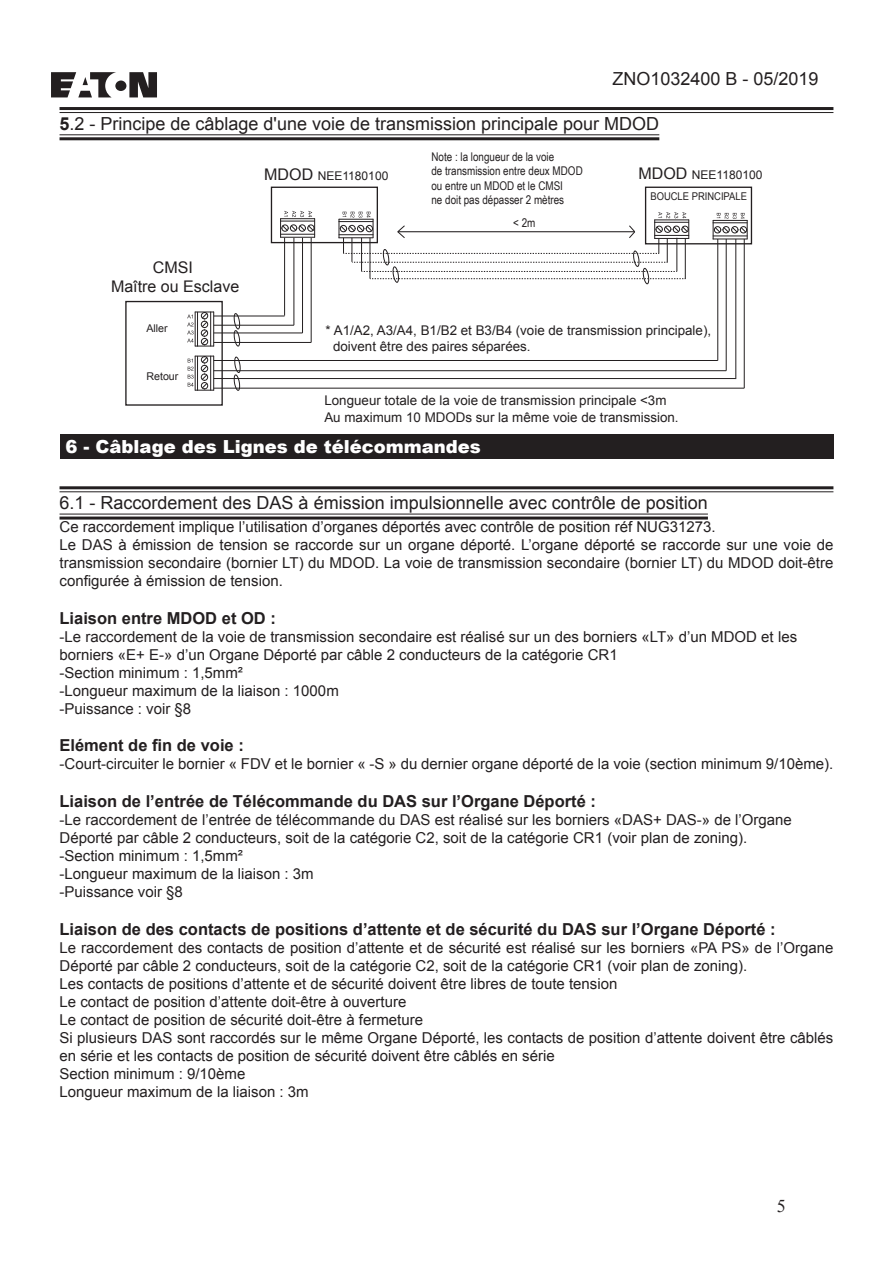
<style>
.page{position:relative;width:893px;height:1263px;background:#fff}
.page>*{position:absolute;margin:0;border:0;box-sizing:border-box;transform-origin:0 0}
.t1{font:18px "Arial";color:#231f20}
.t2{font:900 18px "Arial";color:#fff}
.t3{font:18px "Times New Roman";color:#231f20}
.t4{font:700 16.5px "Arial";color:#231f20}
.t5{font:16.05px/19.2px "Arial";color:#231f20;text-align:center}
.t6{font:15px/18px "Arial";color:#231f20}
.t7{font:13.35px/16px "Arial";color:#231f20}
.t8{font:12px/14.4px "Arial Narrow";color:#231f20}
.t9{font:12px "Arial";color:#231f20}
.t10{font:10.65px "Arial";color:#231f20;scale:.88 1}
.t11{font:10.65px "Arial";color:#231f20}
.s1{font-weight:700}
.s2{font-size:16.05px}
</style>
<div class="page">
<svg style="left:51px;top:72px;width:106px;height:25px"></svg>
<div style="left:125px;top:301px;width:98px;height:105px;border:1px solid #231f20"></div>
<svg style="left:187px;top:312px;width:27px;height:35px"></svg>
<svg style="left:188px;top:356px;width:26px;height:35px"></svg>
<div style="left:271px;top:187px;width:107px;height:56px;border:1px solid #231f20"></div>
<hr style="left:281px;top:237px;width:34px;height:1px;background:#231f20">
<svg style="left:280px;top:211px;width:35px;height:26px"></svg>
<hr style="left:717px;top:239px;width:1px;height:121px;background:#231f20">
<hr style="left:726px;top:239px;width:1px;height:132px;background:#231f20">
<hr style="left:735px;top:239px;width:1px;height:140px;background:#231f20">
<hr style="left:744px;top:239px;width:1px;height:149px;background:#231f20">
<div style="left:645px;top:187px;width:107px;height:57px;border:1px solid #231f20"></div>
<svg style="left:713px;top:213px;width:35px;height:26px"></svg>
<hr style="left:713px;top:239px;width:34px;height:1px;background:#231f20">
<hr style="left:214px;top:360px;width:504px;height:1px;background:#231f20">
<hr style="left:214px;top:370px;width:512px;height:1px;background:#231f20">
<hr style="left:214px;top:378px;width:522px;height:1px;background:#231f20">
<hr style="left:214px;top:388px;width:530px;height:1px;background:#231f20">
<svg style="left:234px;top:313px;width:6px;height:33px"></svg>
<svg style="left:234px;top:357px;width:7px;height:34px"></svg>
<hr style="left:284px;top:238px;width:1px;height:78px;background:#231f20">
<hr style="left:294px;top:238px;width:1px;height:87px;background:#231f20">
<hr style="left:302px;top:238px;width:1px;height:95px;background:#231f20">
<hr style="left:311px;top:238px;width:1px;height:104px;background:#231f20">
<hr style="left:214px;top:316px;width:71px;height:1px;background:#231f20">
<hr style="left:214px;top:325px;width:80px;height:1px;background:#231f20">
<hr style="left:214px;top:333px;width:88px;height:1px;background:#231f20">
<hr style="left:214px;top:342px;width:97px;height:1px;background:#231f20">
<svg style="left:339px;top:212px;width:350px;height:72px"></svg>
<hr style="left:60px;top:486px;width:773px;height:3px;background:#231f20">
<hr style="left:60px;top:491px;width:773px;height:1px;background:#231f20">
<hr style="left:60px;top:514px;width:648px;height:1px;background:#231f20">
<hr style="left:60px;top:517px;width:648px;height:3px;background:#231f20">
<div style="left:60px;top:434px;width:773px;height:25px;background:#231f20"></div>
<hr style="left:60px;top:107px;width:773px;height:3px;background:#231f20">
<hr style="left:60px;top:112px;width:773px;height:1px;background:#231f20">
<hr style="left:60px;top:134px;width:599px;height:1px;background:#231f20">
<hr style="left:60px;top:137px;width:599px;height:3px;background:#231f20">
<p class="t1" style="left:612px;top:67px;width:208px">ZNO1032400 B - 05/2019</p>
<p class="t1" style="left:60px;top:112px;width:601px"><span class="s1">5</span>.2 - Principe de câblage d'une voie de transmission principale pour MDOD</p>
<p class="t5" style="left:111px;top:258px;width:130px">CMSI<br>Maître ou Esclave</p>
<p class="t11" style="left:146px;top:321px;width:23px">Aller</p>
<p class="t11" style="left:146px;top:369px;width:34px">Retour</p>
<p class="t9" style="left:264px;top:168px;width:126px"><span class="s2">MDOD</span> NEE1180100</p>
<p class="t8" style="left:431px;top:149px;width:153px">Note : la longueur de la voie<br>de transmission entre deux MDOD ou entre un MDOD et le CMSI<br>ne doit pas dépasser 2 mètres</p>
<p class="t8" style="left:513px;top:215px;width:24px">&lt; 2m</p>
<p class="t9" style="left:638px;top:167px;width:126px"><span class="s2">MDOD</span> NEE1180100</p>
<p class="t10" style="left:650px;top:190px;width:111px">BOUCLE PRINCIPALE</p>
<p class="t7" style="left:333px;top:323px;width:380px;text-indent:-7px">* A1/A2, A3/A4, B1/B2 et B3/B4 (voie de transmission principale), doivent être des paires séparées.</p>
<p class="t7" style="left:324px;top:392px;width:344px">Longueur totale de la voie de transmission principale &lt;3m</p>
<p class="t7" style="left:324px;top:409px;width:356px">Au maximum 10 MDODs sur la même voie de transmission.</p>
<p class="t2" style="left:66px;top:434px;width:417px">6 - Câblage des Lignes de télécommandes</p>
<p class="t1" style="left:60px;top:491px;width:650px">6.1 - Raccordement des DAS à émission impulsionnelle avec contrôle de position</p>
<p class="t6" style="left:60px;top:518px;width:775px">Ce raccordement implique l’utilisation d’organes déportés avec contrôle de position réf NUG31273.<br>Le DAS à émission de tension se raccorde sur un organe déporté. L’organe déporté se raccorde sur une voie de transmission secondaire (bornier LT) du MDOD. La voie de transmission secondaire (bornier LT) du MDOD doit-être configurée à émission de tension.</p>
<p class="t4" style="left:60px;top:607px;width:218px">Liaison entre MDOD et OD :</p>
<p class="t6" style="left:60px;top:627px;width:739px">-Le raccordement de la voie de transmission secondaire est réalisé sur un des borniers «LT» d’un MDOD et les borniers «E+ E-» d’un Organe Déporté par câble 2 conducteurs de la catégorie CR1<br>-Section minimum : 1,5mm²<br>-Longueur maximum de la liaison : 1000m<br>-Puissance : voir §8</p>
<p class="t4" style="left:60px;top:735px;width:186px">Elément de fin de voie :</p>
<p class="t6" style="left:60px;top:755px;width:775px">-Court-circuiter le bornier « FDV et le bornier « -S » du dernier organe déporté de la voie (section minimum 9/10ème).</p>
<p class="t4" style="left:60px;top:790px;width:538px">Liaison de l’entrée de Télécommande du DAS sur l’Organe Déporté :</p>
<p class="t6" style="left:60px;top:811px;width:734px">-Le raccordement de l’entrée de télécommande du DAS est réalisé sur les borniers «DAS+ DAS-» de l’Organe Déporté par câble 2 conducteurs, soit de la catégorie C2, soit de la catégorie CR1 (voir plan de zoning). -Section minimum : 1,5mm²<br>-Longueur maximum de la liaison : 3m<br>-Puissance voir §8</p>
<p class="t4" style="left:60px;top:918px;width:718px">Liaison de des contacts de positions d’attente et de sécurité du DAS sur l’Organe Déporté :</p>
<p class="t6" style="left:60px;top:939px;width:775px">Le raccordement des contacts de position d’attente et de sécurité est réalisé sur les borniers «PA PS» de l’Organe Déporté par câble 2 conducteurs, soit de la catégorie C2, soit de la catégorie CR1 (voir plan de zoning).<br>Les contacts de positions d’attente et de sécurité doivent être libres de toute tension<br>Le contact de position d’attente doit-être à ouverture<br>Le contact de position de sécurité doit-être à fermeture<br>Si plusieurs DAS sont raccordés sur le même Organe Déporté, les contacts de position d’attente doivent être câblés en série et les contacts de position de sécurité doivent être câblés en série<br>Section minimum : 9/10ème<br>Longueur maximum de la liaison : 3m</p>
<p class="t3" style="left:777px;top:1194px;width:10px">5</p>
</div>
